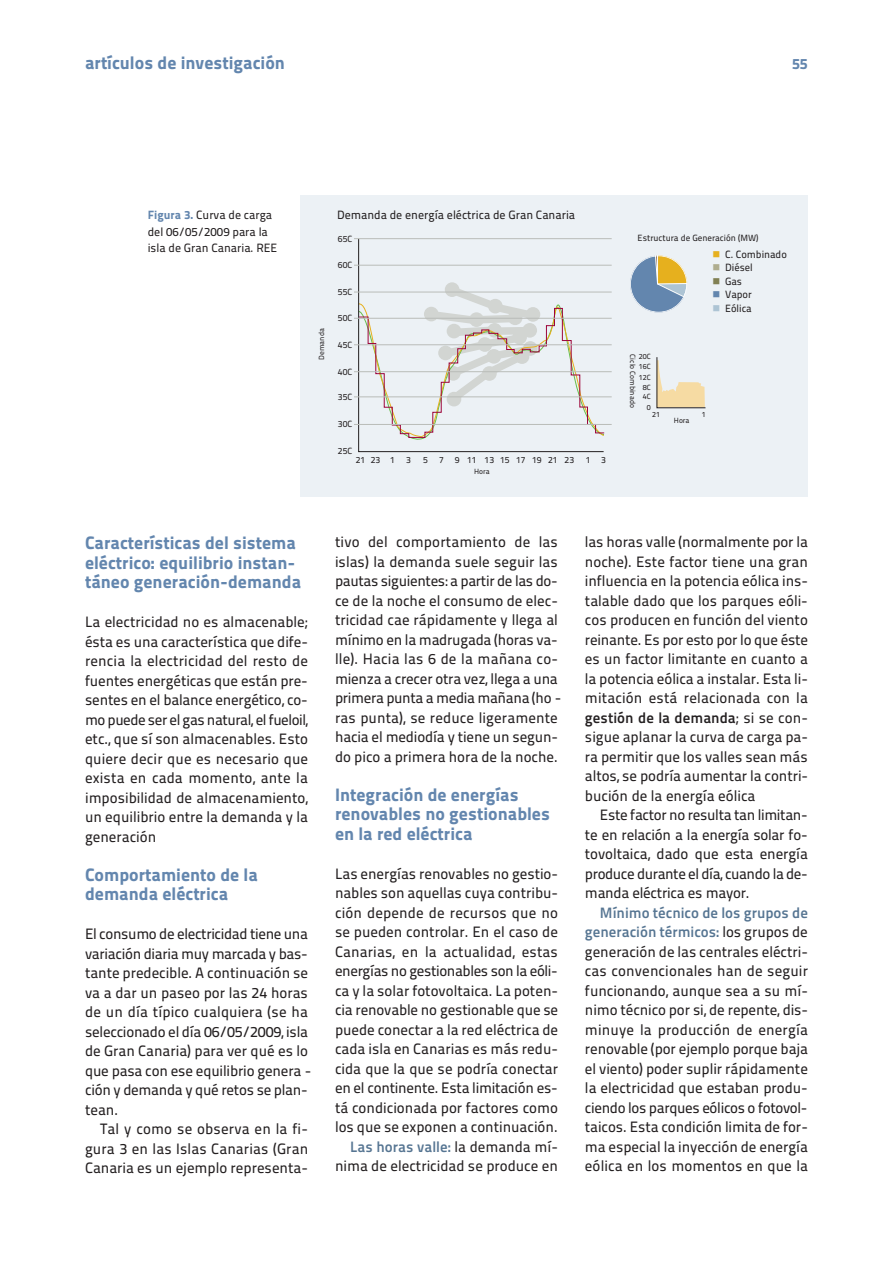
<style>
.page{position:relative;width:893px;height:1263px;background:#fff}
.page>*{position:absolute;margin:0;border:0;box-sizing:border-box;transform-origin:0 0}
.t1{font:18px/19.5px "Titillium Maps 26 L 999 wt";color:#6386ae}
.t2{font:15px/19.5px "Titillium Maps 26 L 500 wt";color:#231f20;text-align:justify}
.t3{font:15px "Titillium Maps 26 L 500 wt";letter-spacing:-.02em;color:#231f20}
.t4{font:15px "Titillium Maps 26 L 750 wt";color:#567592}
.t5{font:15px "Titillium Maps 26 L 500 wt";letter-spacing:-.025em;color:#231f20}
.t6{font:15px "Titillium Maps 26 L 750 wt";color:#231f20}
.t7{font:15px "Titillium Maps 26 L 999 wt";color:#6386ae}
.t8{font:12px/16.5px "Titillium Maps 26 L 500 wt";color:#231f20}
.t9{font:10.5px "Titillium Maps 26 L 500 wt";color:#231f20}
.t10{font:9px "Titillium Maps 26 L 500 wt";color:#231f20}
.t11{font:7.5px "Titillium Maps 26 L 500 wt";color:#231f20}
.s1{font-family:"Titillium Maps 26 L 999 wt";color:#6386ae}
.s2{color:#e6b01e}
.s3{color:#afad8f}
.s4{color:#818053}
.s5{color:#6386ae}
.s6{color:#adc4d4}
.s7{font-family:"Titillium Maps 26 L 750 wt";color:#567592}
.s8{font-family:"Titillium Maps 26 L 500 wt"}
.s9{font-family:"Titillium Maps 26 L 500 wt";color:#231f20}
</style>
<div class="page">
<div style="left:301px;top:196px;width:507px;height:301px;background:#ecf1f5"></div>
<svg style="left:358px;top:239px;width:246px;height:213px"></svg>
<svg style="left:358px;top:282px;width:247px;height:166px"></svg>
<hr style="left:354px;top:424px;width:258px;height:1px;background:#b9bcb8">
<hr style="left:354px;top:371px;width:258px;height:1px;background:#b9bcb8">
<hr style="left:354px;top:344px;width:258px;height:1px;background:#b9bcb8">
<hr style="left:354px;top:318px;width:258px;height:1px;background:#b9bcb8">
<hr style="left:354px;top:292px;width:258px;height:1px;background:#b9bcb8">
<hr style="left:354px;top:265px;width:258px;height:1px;background:#b9bcb8">
<hr style="left:354px;top:238px;width:258px;height:1px;background:#b9bcb8">
<hr style="left:354px;top:396px;width:258px;height:1px;background:#b9bcb8">
<svg style="left:656px;top:357px;width:50px;height:51px"></svg>
<svg style="left:630px;top:255px;width:58px;height:58px"></svg>
<p class="t1" style="left:85px;top:55px;width:201px">artículos de investigación</p>
<p class="t7" style="left:792px;top:58px;width:17px">55</p>
<p class="t8" style="left:148px;top:208px;width:131px"><span class="s1">Figura 3.</span> Curva de carga del 06/05/2009 para la isla de Gran Canaria. REE</p>
<p class="t11" style="left:319px;top:360px;width:33px;rotate:-90deg">Demanda</p>
<p class="t8" style="left:337px;top:208px;width:240px">Demanda de energía eléctrica de Gran Canaria</p>
<p class="t10" style="left:338px;top:236px;width:16px">65C</p>
<p class="t10" style="left:338px;top:262px;width:16px">60C</p>
<p class="t10" style="left:338px;top:289px;width:16px">55C</p>
<p class="t10" style="left:338px;top:315px;width:16px">50C</p>
<p class="t10" style="left:338px;top:342px;width:16px">45C</p>
<p class="t10" style="left:338px;top:368px;width:16px">40C</p>
<p class="t10" style="left:338px;top:394px;width:16px">35C</p>
<p class="t10" style="left:338px;top:421px;width:16px">30C</p>
<p class="t10" style="left:338px;top:447px;width:16px">25C</p>
<p class="t10" style="left:356px;top:456px;width:41px">21 23 1</p>
<p class="t10" style="left:406px;top:456px;width:6px">3</p>
<p class="t10" style="left:423px;top:456px;width:6px">5</p>
<p class="t10" style="left:439px;top:456px;width:136px">7 9 11 131517192123</p>
<p class="t10" style="left:586px;top:456px;width:22px">1 3</p>
<p class="t11" style="left:474px;top:469px;width:17px">Hora</p>
<p class="t10" style="left:638px;top:235px;width:122px">Estructura de Generación (MW)</p>
<p class="t9" style="left:712px;top:250px;width:76px"><span class="s2">■</span> C. Combinado</p>
<p class="t9" style="left:712px;top:264px;width:42px"><span class="s3">■</span> Diésel</p>
<p class="t9" style="left:712px;top:277px;width:31px"><span class="s4">■</span> Gas</p>
<p class="t9" style="left:712px;top:291px;width:41px"><span class="s5">■</span> Vapor</p>
<p class="t9" style="left:712px;top:304px;width:41px"><span class="s6">■</span> Eólica</p>
<p class="t11" style="left:639px;top:354px;width:13px">20C</p>
<p class="t11" style="left:635px;top:354px;width:55px;rotate:90deg">Ciclo Combinado</p>
<p class="t11" style="left:639px;top:364px;width:13px">16C</p>
<p class="t11" style="left:639px;top:375px;width:13px">12C</p>
<p class="t11" style="left:643px;top:385px;width:9px">8C</p>
<p class="t11" style="left:643px;top:394px;width:9px">4C</p>
<p class="t11" style="left:647px;top:405px;width:5px">0</p>
<p class="t11" style="left:652px;top:411px;width:9px">21</p>
<p class="t11" style="left:674px;top:417px;width:17px">Hora</p>
<p class="t11" style="left:702px;top:411px;width:5px">1</p>
<p class="t1" style="left:85px;top:535px;width:218px">Características del sistema eléctrico: equilibrio instan&shy;táneo generación-demanda</p>
<p class="t2" style="left:85px;top:614px;width:225px">La electricidad no es almacenable; ésta es una característica que dife&shy;rencia la electricidad del resto de fuentes energéticas que están pre&shy;sentes en el balance energético, co - mo puede ser el gas natural, el fueloil, etc., que sí son almacenables. Esto quiere decir que es necesario que exista en cada momento, ante la imposibilidad de almacenamiento, un equilibrio entre la demanda y la generación</p>
<p class="t1" style="left:85px;top:867px;width:174px">Comportamiento de la demanda eléctrica</p>
<p class="t3" style="left:85px;top:929px;width:224px">El consumo de electricidad tiene una</p>
<p class="t3" style="left:85px;top:948px;width:224px">variación diaria muy marcada y bas -</p>
<p class="t2" style="left:85px;top:965px;width:224px">tante predecible. A continuación se</p>
<p class="t2" style="left:85px;top:984px;width:224px">va a dar un paseo por las 24 horas</p>
<p class="t2" style="left:85px;top:1004px;width:224px">de un día típico cualquiera (se ha</p>
<p class="t2" style="left:85px;top:1023px;width:224px">seleccionado el día 06/05/2009, isla</p>
<p class="t2" style="left:85px;top:1043px;width:224px">de Gran Canaria) para ver qué es lo</p>
<p class="t2" style="left:85px;top:1062px;width:228px">que pasa con ese equilibrio genera -</p>
<p class="t2" style="left:85px;top:1082px;width:224px">ción y demanda y qué retos se plan -</p>
<p class="t2" style="left:85px;top:1101px;width:35px">tean.</p>
<p class="t2" style="left:100px;top:1121px;width:209px">Tal y como se observa en la fi-</p>
<p class="t2" style="left:85px;top:1140px;width:225px">gura 3 en las Islas Canarias (Gran</p>
<p class="t2" style="left:85px;top:1160px;width:224px">Canaria es un ejemplo representa-</p>
<p class="t2" style="left:335px;top:534px;width:228px;text-align:left">tivo del comportamiento de las islas) la demanda suele seguir las pautas siguientes: a partir de las do - ce de la noche el consumo de elec&shy;tricidad cae rápidamente y llega al mínimo en la madrugada (horas va - lle). Hacia las 6 de la mañana co&shy;mienza a crecer otra vez, llega a una primera punta a media mañana (ho - ras punta), se reduce ligeramente hacia el mediodía y tiene un segun - do pico a primera hora de la noche.</p>
<p class="t1" style="left:335px;top:786px;width:217px">Integración de energías renovables no gestionables en la red eléctrica</p>
<p class="t2" style="left:335px;top:865px;width:225px;text-align:right">Las energías renovables no gestio&shy;nables son aquellas cuya contribu&shy;ción depende de recursos que no se pueden controlar. En el caso de Canarias, en la actualidad, estas ener gías no gestionables son la eóli - ca y la solar fotovoltaica. La poten&shy;cia renovable no gestionable que se puede conectar a la red eléctrica de cada isla en Canarias es más redu&shy;cida que la que se podría conectar en el continente. Esta limitación es - tá condicionada por factores como los que se exponen a continuación.<br><span class="s7">Las horas valle:</span> la demanda mí&shy;nima de electricidad se produce en</p>
<p class="t2" style="left:585px;top:534px;width:224px">las horas valle (normalmente por la</p>
<p class="t2" style="left:585px;top:553px;width:225px">noche). Este factor tiene una gran</p>
<p class="t2" style="left:585px;top:573px;width:225px">influencia en la potencia eólica ins-</p>
<p class="t2" style="left:585px;top:592px;width:224px">talable dado que los parques eóli-</p>
<p class="t2" style="left:585px;top:612px;width:224px">cos producen en función del viento</p>
<p class="t2" style="left:585px;top:631px;width:225px">reinante. Es por esto por lo que éste</p>
<p class="t2" style="left:585px;top:651px;width:224px">es un factor limitante en cuanto a</p>
<p class="t2" style="left:585px;top:670px;width:224px">la potencia eólica a instalar. Esta li-</p>
<p class="t2" style="left:585px;top:690px;width:224px">mitación está relacionada con la</p>
<p class="t6" style="left:585px;top:712px;width:224px">gestión de la demanda<span class="s8">; si se con-</span></p>
<p class="t2" style="left:585px;top:729px;width:224px">sigue aplanar la curva de carga pa -</p>
<p class="t2" style="left:585px;top:748px;width:224px">ra permitir que los valles sean más</p>
<p class="t2" style="left:585px;top:768px;width:225px">altos, se podría aumentar la contri-</p>
<p class="t2" style="left:585px;top:787px;width:172px">bución de la energía eólica</p>
<p class="t3" style="left:600px;top:810px;width:209px">Este factor no resulta tan limitan -</p>
<p class="t2" style="left:585px;top:826px;width:224px">te en relación a la energía solar fo-</p>
<p class="t2" style="left:585px;top:846px;width:224px">tovoltaica, dado que esta energía</p>
<p class="t5" style="left:585px;top:868px;width:224px">produce durante el día, cuando la de -</p>
<p class="t2" style="left:585px;top:885px;width:166px">manda eléctrica es mayor.</p>
<p class="t4" style="left:600px;top:907px;width:209px">Mínimo técnico de los grupos de</p>
<p class="t4" style="left:585px;top:927px;width:224px">generación térmicos: <span class="s9">los grupos de</span></p>
<p class="t2" style="left:585px;top:943px;width:224px">generación de las centrales eléctri-</p>
<p class="t2" style="left:585px;top:963px;width:225px">cas convencionales han de seguir</p>
<p class="t2" style="left:585px;top:982px;width:224px">funcionando, aunque sea a su mí-</p>
<p class="t2" style="left:585px;top:1002px;width:225px">nimo técnico por si, de repente, dis-</p>
<p class="t2" style="left:585px;top:1021px;width:224px">minuye la producción de energía</p>
<p class="t2" style="left:585px;top:1041px;width:224px">renovable (por ejemplo porque baja</p>
<p class="t2" style="left:585px;top:1060px;width:224px">el viento) poder suplir rápidamente</p>
<p class="t2" style="left:585px;top:1080px;width:224px">la electricidad que estaban produ-</p>
<p class="t3" style="left:585px;top:1102px;width:224px">ciendo los parques eólicos o fotovol -</p>
<p class="t2" style="left:585px;top:1119px;width:224px">taicos. Esta condición limita de for -</p>
<p class="t2" style="left:585px;top:1138px;width:224px">ma especial la inyección de energía</p>
<p class="t2" style="left:585px;top:1158px;width:224px">eólica en los momentos en que la</p>
</div>
